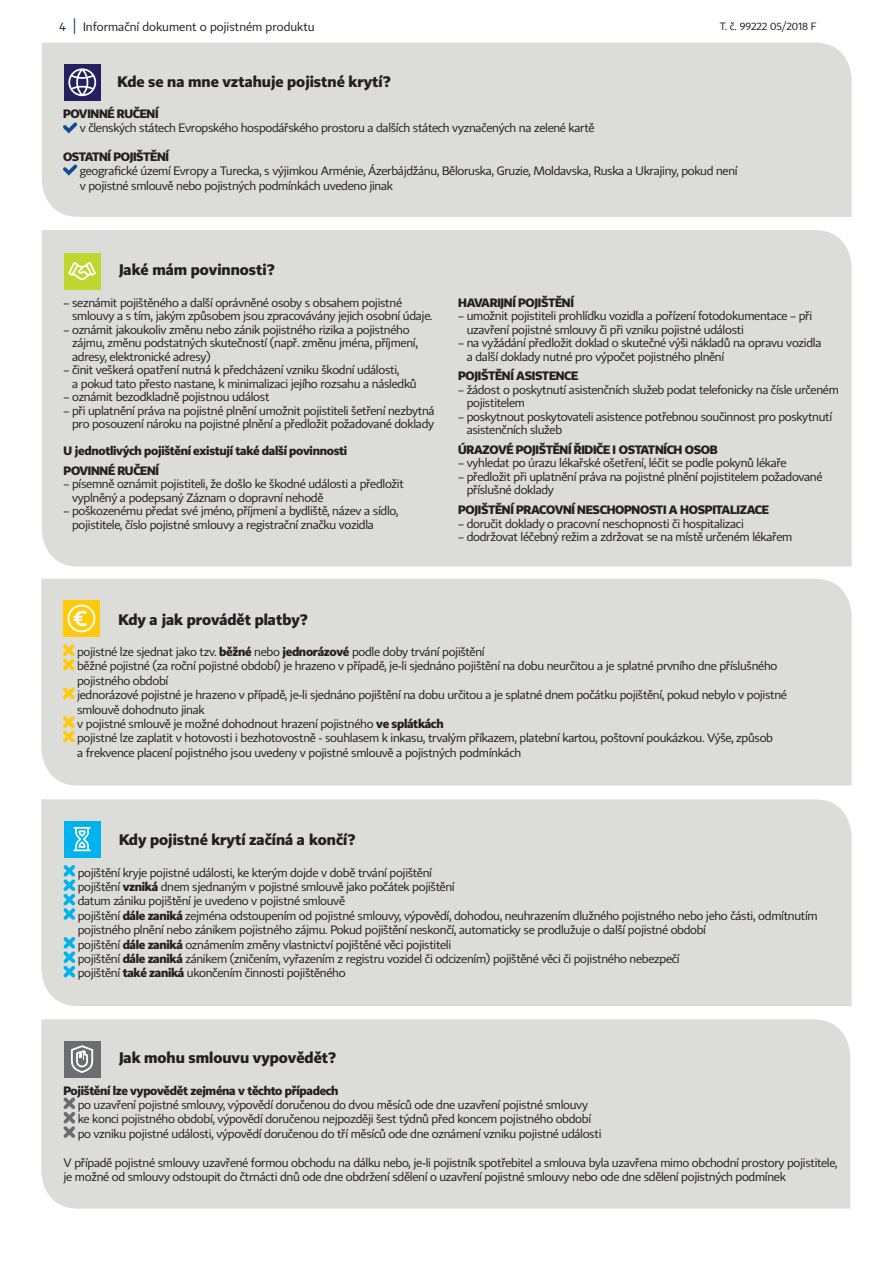
<style>
.page{position:relative;width:893px;height:1263px;background:#fff}
.page>*{position:absolute;margin:0;border:0;box-sizing:border-box;transform-origin:0 0}
.t1{font:700 15px "CP";color:#231f20}
.t2{font:12px/14.4px "CP";letter-spacing:-.025em;color:#231f20}
.t3{font:700 12px/19.6px "CP";letter-spacing:-.025em;color:#231f20}
.t4{font:12px "CP";color:#231f20}
.t5{font:10.5px "CP";color:#231f20}
.s1{font-size:15px;color:#003b6e}
.s2{font-weight:700}
</style>
<div class="page">
<div style="left:42px;top:230px;width:810px;height:337px;background:#dcdcd8"></div>
<div style="left:41px;top:799px;width:811px;height:207px;background:#dcdcd8"></div>
<div style="left:64px;top:253px;width:37px;height:37px;background:#bed630"></div>
<svg style="left:68px;top:262px;width:28px;height:18px"></svg>
<div style="left:42px;top:43px;width:810px;height:174px;background:#dcdcd8"></div>
<svg style="left:63px;top:122px;width:14px;height:11px"></svg>
<svg style="left:63px;top:164px;width:14px;height:12px"></svg>
<div style="left:64px;top:64px;width:37px;height:37px;background:#252161"></div>
<svg style="left:68px;top:68px;width:28px;height:28px"></svg>
<div style="left:64px;top:820px;width:37px;height:37px;background:#00b3ef"></div>
<svg style="left:73px;top:827px;width:18px;height:24px"></svg>
<svg style="left:63px;top:865px;width:12px;height:55px"></svg>
<svg style="left:63px;top:937px;width:12px;height:40px"></svg>
<div style="left:41px;top:579px;width:811px;height:206px;background:#dcdcd8"></div>
<div style="left:63px;top:600px;width:37px;height:37px;background:#feca0a"></div>
<svg style="left:68px;top:605px;width:27px;height:27px"></svg>
<svg style="left:63px;top:644px;width:12px;height:26px"></svg>
<svg style="left:63px;top:687px;width:12px;height:12px"></svg>
<svg style="left:63px;top:716px;width:12px;height:26px"></svg>
<div style="left:41px;top:1019px;width:809px;height:189px;background:#dcdcd8"></div>
<div style="left:64px;top:1041px;width:37px;height:36px;background:#6c6d70"></div>
<svg style="left:71px;top:1045px;width:22px;height:28px"></svg>
<svg style="left:63px;top:1097px;width:12px;height:41px"></svg>
<p class="t4" style="left:60px;top:20px;width:257px">4 <span class="s1">|</span> Informační dokument o pojistném produktu</p>
<p class="t5" style="left:720px;top:20px;width:98px">T. č. 99222 05/2018 F</p>
<p class="t1" style="left:117px;top:72px;width:275px">Kde se na mne vztahuje pojistné krytí?</p>
<p class="t3" style="left:63px;top:104px;width:97px">POVINNÉ RUČENÍ</p>
<p class="t2" style="left:80px;top:121px;width:516px">v členských státech Evropského hospodářského prostoru a dalších státech vyznačených na zelené kartě</p>
<p class="t3" style="left:63px;top:147px;width:108px">OSTATNÍ POJIŠTĚNÍ</p>
<p class="t2" style="left:80px;top:164px;width:659px">geografické území Evropy a Turecka, s výjimkou Arménie, Ázerbájdžánu, Běloruska, Gruzie, Moldavska, Ruska a Ukrajiny, pokud není v pojistné smlouvě nebo pojistných podmínkách uvedeno jinak</p>
<p class="t1" style="left:119px;top:260px;width:157px">Jaké mám povinnosti?</p>
<p class="t2" style="left:72px;top:295px;width:362px;line-height:13.5px;text-indent:-9px">– seznámit pojištěného a další oprávněné osoby s obsahem pojistné smlouvy a s tím, jakým způsobem jsou zpracovávány jejich osobní údaje.</p>
<p class="t2" style="left:72px;top:322px;width:347px;line-height:13.5px;text-indent:-9px">– oznámit jakoukoliv změnu nebo zánik pojistného rizika a pojistného zájmu, změnu podstatných skutečností (např. změnu jména, příjmení, adresy, elektronické adresy)</p>
<p class="t2" style="left:72px;top:363px;width:346px;line-height:13.5px;text-indent:-9px">– činit veškerá opatření nutná k předcházení vzniku škodní události,<br>a pokud tato přesto nastane, k minimalizaci jejího rozsahu a následků</p>
<p class="t2" style="left:64px;top:390px;width:207px">– oznámit bezodkladně pojistnou událost</p>
<p class="t2" style="left:64px;top:403px;width:373px;line-height:13.5px;text-align:right">– při uplatnění práva na pojistné plnění umožnit pojistiteli šetření nezbytná pro posouzení nároku na pojistné plnění a předložit požadované doklady</p>
<p class="t3" style="left:64px;top:441px;width:285px">U jednotlivých pojištění existují také další povinnosti<br>POVINNÉ RUČENÍ</p>
<p class="t2" style="left:72px;top:477px;width:333px;line-height:13.5px;text-indent:-9px">– písemně oznámit pojistiteli, že došlo ke škodné události a předložit vyplněný a podepsaný Záznam o dopravní nehodě</p>
<p class="t2" style="left:72px;top:504px;width:328px;line-height:13.5px;text-indent:-9px">– poškozenému předat své jméno, příjmení a bydliště, název a sídlo, pojistitele, číslo pojistné smlouvy a registrační značku vozidla</p>
<p class="t3" style="left:458px;top:292px;width:117px">HAVARIJNÍ POJIŠTĚNÍ</p>
<p class="t2" style="left:467px;top:309px;width:347px;line-height:13.5px;text-indent:-9px">– umožnit pojistiteli prohlídku vozidla a pořízení fotodokumentace – při uzavření pojistné smlouvy či při vzniku pojistné události</p>
<p class="t2" style="left:467px;top:336px;width:356px;line-height:13.5px;text-indent:-9px">– na vyžádání předložit doklad o skutečné výši nákladů na opravu vozidla a další doklady nutné pro výpočet pojistného plnění</p>
<p class="t3" style="left:458px;top:366px;width:15px">Pojištění</p>
<p class="t3" style="left:516px;top:366px;width:8px">asistence</p>
<p class="t2" style="left:467px;top:383px;width:374px;line-height:13.5px;text-indent:-9px">– žádost o poskytnutí asistenčních služeb podat telefonicky na čísle určeném pojistitelem</p>
<p class="t2" style="left:467px;top:410px;width:367px;line-height:13.5px;text-indent:-9px">– poskytnout poskytovateli asistence potřebnou součinnost pro poskytnutí asistenčních služeb</p>
<p class="t3" style="left:458px;top:440px;width:261px">ÚRAZOVÉ POJIŠTĚNÍ ŘIDIČE I OSTATNÍCH OSOB</p>
<p class="t2" style="left:458px;top:456px;width:330px">– vyhledat po úrazu lékařské ošetření, léčit se podle pokynů lékaře</p>
<p class="t2" style="left:467px;top:470px;width:357px;line-height:13.5px;text-indent:-9px">– předložit při uplatnění práva na pojistné plnění pojistitelem požadované příslušné doklady</p>
<p class="t3" style="left:458px;top:500px;width:312px">POJIŠTĚNÍ PRACOVNÍ NESCHOPNOSTI A HOSPITALIZACE</p>
<p class="t2" style="left:458px;top:516px;width:287px">– doručit doklady o pracovní neschopnosti či hospitalizaci</p>
<p class="t2" style="left:458px;top:530px;width:336px">– dodržovat léčebný režim a zdržovat se na místě určeném lékařem</p>
<p class="t1" style="left:118px;top:610px;width:191px">Kdy a jak provádět platby?</p>
<p class="t2" style="left:77px;top:644px;width:711px">pojistné lze sjednat jako tzv. <span class="s2">běžné</span> nebo <span class="s2">jednorázové</span> podle doby trvání pojištění<br>běžné pojistné (za roční pojistné období) je hrazeno v případě, je-li sjednáno pojištění na dobu neurčitou a je splatné prvního dne příslušného pojistného období<br>jednorázové pojistné je hrazeno v případě, je-li sjednáno pojištění na dobu určitou a je splatné dnem počátku pojištění, pokud nebylo v pojistné smlouvě dohodnuto jinak<br>v pojistné smlouvě je možné dohodnout hrazení pojistného <span class="s2">ve splátkách<br></span>pojistné lze zaplatit v hotovosti i bezhotovostně - souhlasem k inkasu, trvalým příkazem, platební kartou, poštovní poukázkou. Výše, způsob<br>a frekvence placení pojistného jsou uvedeny v pojistné smlouvě a pojistných podmínkách</p>
<p class="t1" style="left:119px;top:830px;width:238px">Kdy pojistné krytí začíná a končí?</p>
<p class="t2" style="left:78px;top:865px;width:742px">pojištění kryje pojistné události, ke kterým dojde v době trvání pojištění<br>pojištění <span class="s2">vzniká</span> dnem sjednaným v pojistné smlouvě jako počátek pojištění<br>datum zániku pojištění je uvedeno v pojistné smlouvě<br>pojištění <span class="s2">dále zaniká</span> zejména odstoupením od pojistné smlouvy, výpovědí, dohodou, neuhrazením dlužného pojistného nebo jeho části, odmítnutím pojistného plnění nebo zánikem pojistného zájmu. Pokud pojištění neskončí, automaticky se prodlužuje o další pojistné období<br>pojištění <span class="s2">dále zaniká</span> oznámením změny vlastnictví pojištěné věci pojistiteli<br>pojištění <span class="s2">dále zaniká</span> zánikem (zničením, vyřazením z registru vozidel či odcizením) pojištěné věci či pojistného nebezpečí<br>pojištění <span class="s2">také zaniká</span> ukončením činnosti pojištěného</p>
<p class="t1" style="left:119px;top:1049px;width:219px">Jak mohu smlouvu vypovědět?</p>
<p class="t3" style="left:64px;top:1080px;width:277px">Pojištění lze vypovědět zejména v těchto případech</p>
<p class="t2" style="left:78px;top:1097px;width:525px">po uzavření pojistné smlouvy, výpovědí doručenou do dvou měsíců ode dne uzavření pojistné smlouvy ke konci pojistného období, výpovědí doručenou nejpozději šest týdnů před koncem pojistného období po vzniku pojistné události, výpovědí doručenou do tří měsíců ode dne oznámení vzniku pojistné události</p>
<p class="t2" style="left:64px;top:1155px;width:775px">V případě pojistné smlouvy uzavřené formou obchodu na dálku nebo, je-li pojistník spotřebitel a smlouva byla uzavřena mimo obchodní prostory pojistitele, je možné od smlouvy odstoupit do čtrnácti dnů ode dne obdržení sdělení o uzavření pojistné smlouvy nebo ode dne sdělení pojistných podmínek</p>
</div>
